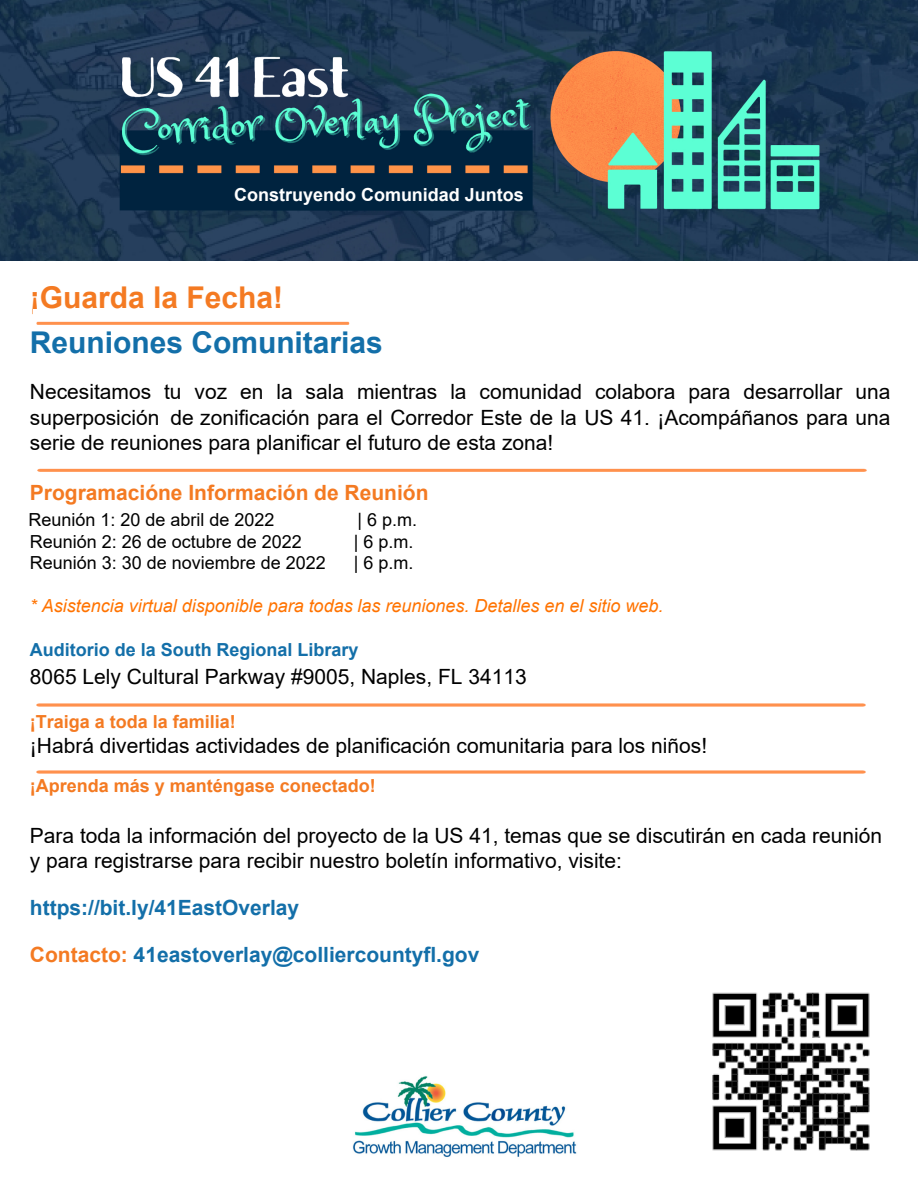
<style>
.page{position:relative;width:918px;height:1188px;background:#fff}
.page>*{position:absolute;margin:0;border:0;box-sizing:border-box;transform-origin:0 0}
.t1{font:700 30px "Arial";color:#136fa9}
.t2{font:700 30px "Arial";color:#f47a22}
.t3{font:21px/25.2px "Arial";color:#000;text-align:justify}
.t4{font:700 21px "Arial";color:#136fa9}
.t5{font:700 21px "Arial";color:#f47a22}
.t6{font:18px "Arial";color:#000}
.t7{font:italic 18px "Arial";color:#ff7300}
.t8{font:700 18px "Arial";color:#f47a22}
.t9{font:700 18px "Arial";color:#136fa9}
.t10{font:700 18px "Arial";color:#fff}
.s1{color:#f47a22}
</style>
<div class="page">
<img style="left:0;top:0;width:918px;height:261px">
<img style="left:352px;top:1076px;width:225px;height:81px">
<img style="left:712px;top:992px;width:158px;height:159px">
<img style="left:36px;top:321px;width:314px;height:4px">
<img style="left:37px;top:468px;width:830px;height:4px">
<img style="left:36px;top:703px;width:830px;height:4px">
<img style="left:36px;top:770px;width:830px;height:4px">
<p class="t10" style="left:234px;top:186px;width:291px">Construyendo Comunidad Juntos</p>
<h1 class="t2" style="left:30px;top:282px;width:255px">¡Guarda la Fecha!</h1>
<h1 class="t1" style="left:30px;top:328px;width:354px">Reuniones Comunitarias</h1>
<p class="t3" style="left:30px;top:381px;width:862px">Necesitamos tu voz en la sala mientras la comunidad colabora para desarrollar una superposición de zonificación para el Corredor Este de la US 41. ¡Acompáñanos para una serie de reuniones para planificar el futuro de esta zona!</p>
<p class="t5" style="left:30px;top:482px;width:400px">Programacióne Información de Reunión</p>
<p class="t6" style="left:29px;top:511px;width:247px">Reunión 1: 20 de abril de 2022</p>
<p class="t6" style="left:358px;top:511px;width:61px">| 6 p.m.</p>
<p class="t6" style="left:30px;top:532px;width:273px">Reunión 2: 26 de octubre de 2022</p>
<p class="t6" style="left:354px;top:532px;width:61px">| 6 p.m.</p>
<p class="t6" style="left:30px;top:554px;width:297px">Reunión 3: 30 de noviembre de 2022</p>
<p class="t6" style="left:354px;top:554px;width:61px">| 6 p.m.</p>
<p class="t7" style="left:30px;top:597px;width:635px">* Asistencia virtual disponible para todas las reuniones. Detalles en el sitio web.</p>
<p class="t9" style="left:30px;top:640px;width:330px">Auditorio de la South Regional Library</p>
<p class="t3" style="left:30px;top:666px;width:498px">8065 Lely Cultural Parkway #9005, Naples, FL 34113</p>
<p class="t8" style="left:30px;top:712px;width:207px">¡Traiga a toda la familia!</p>
<p class="t3" style="left:30px;top:734px;width:679px">¡Habrá divertidas actividades de planificación comunitaria para los niños!</p>
<p class="t8" style="left:30px;top:777px;width:347px">¡Aprenda más y manténgase conectado!</p>
<p class="t3" style="left:30px;top:824px;width:854px">Para toda la información del proyecto de la US 41, temas que se discutirán en cada reunión y para registrarse para recibir nuestro boletín informativo, visite:</p>
<p class="t4" style="left:30px;top:897px;width:271px">https://bit.ly/41EastOverlay</p>
<p class="t4" style="left:30px;top:944px;width:451px"><span class="s1">Contacto:</span> 41eastoverlay@colliercountyfl.gov</p>
</div>
